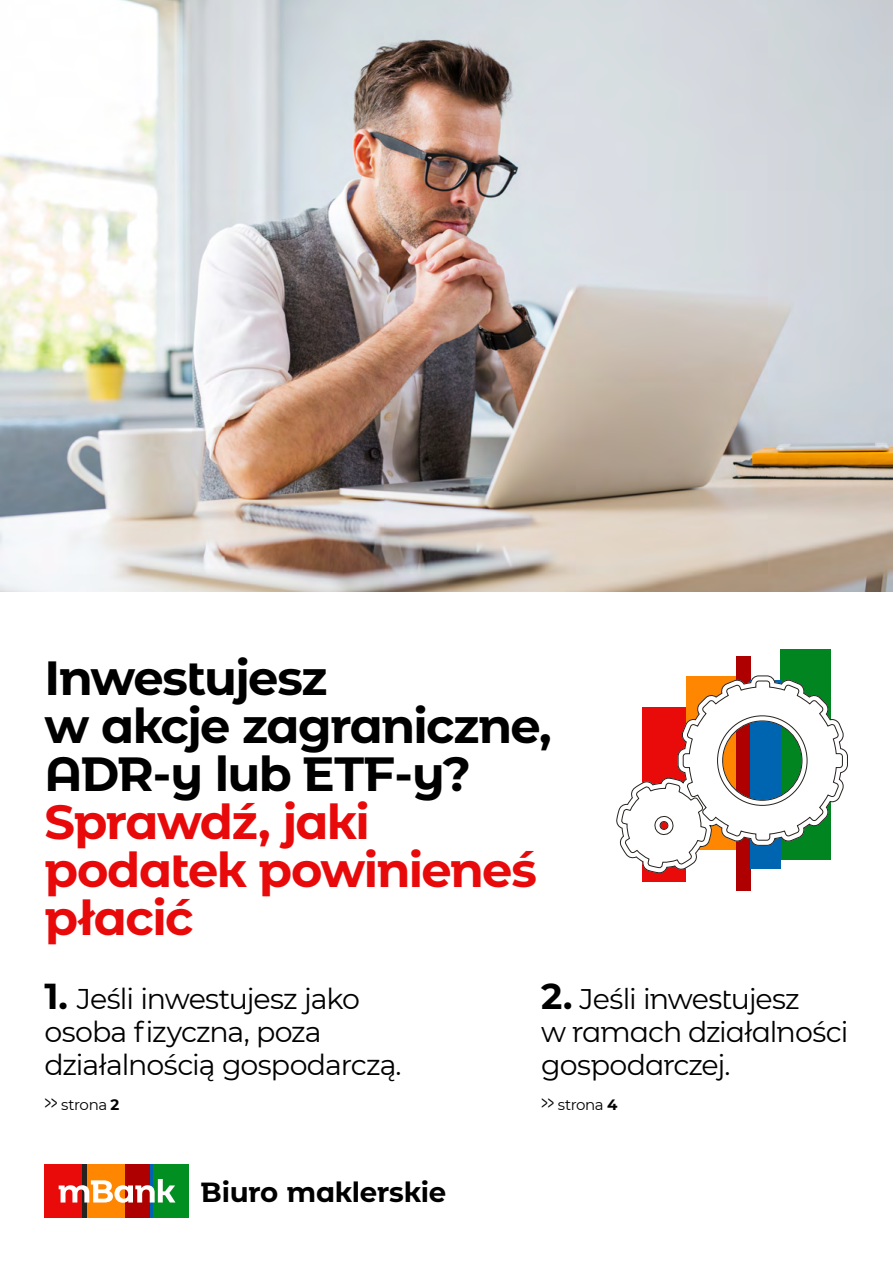
<style>
.page{position:relative;width:893px;height:1263px;background:#fff}
.page>*{position:absolute;margin:0;border:0;box-sizing:border-box;transform-origin:0 0}
.t1{font:700 48px/48px "m Bank";letter-spacing:-.03em;color:#000}
.t2{font:700 48px/48px "m Bank";letter-spacing:-.03em;color:#e80a0a}
.t3{font:28.5px/33px "Montserrat";letter-spacing:-.035em;color:#000}
.t4{font:28.5px/33px "m Bank";letter-spacing:-.035em;color:#000}
.t5{font:700 27.75px "m Bank";letter-spacing:-.01em;color:#000}
.t6{font:15px "Montserrat";letter-spacing:-.03em;color:#000}
.s1{font-weight:700;font-size:36px}
.s2{font-size:22.95px}
.s3{font-weight:700}
</style>
<div class="page">
<img style="left:0;top:0;width:893px;height:591px">
<div style="left:125px;top:1164px;width:25px;height:54px;background:#ae0000"></div>
<div style="left:86px;top:1164px;width:39px;height:54px;background:#ff8600"></div>
<hr style="left:150px;top:1164px;width:3px;height:54px;background:#0065b1">
<div style="left:45px;top:1164px;width:37px;height:54px;background:#e90a0a"></div>
<div style="left:153px;top:1164px;width:35px;height:54px;background:#008f20"></div>
<hr style="left:82px;top:1164px;width:4px;height:54px;background:#26221e">
<svg style="left:59px;top:1179px;width:116px;height:24px"></svg>
<div style="left:642px;top:707px;width:44px;height:174px;background:#e90a0a"></div>
<div style="left:736px;top:657px;width:14px;height:234px;background:#ae0000"></div>
<div style="left:781px;top:649px;width:50px;height:211px;background:#008520"></div>
<svg style="left:616px;top:675px;width:232px;height:199px"></svg>
<p class="t1" style="left:45px;top:651px;width:509px">Inwestujesz<br>w akcje zagraniczne,<br>ADR-y lub ETF-y?</p>
<p class="t2" style="left:45px;top:795px;width:494px">Sprawdź, jaki podatek powinieneś płacić</p>
<p class="t3" style="left:45px;top:981px;width:358px"><span class="s1">1.</span> Jeśli inwestujesz jako osoba fizyczna, poza działalnością gospodarczą.</p>
<p class="t4" style="left:541px;top:981px;width:260px"><span class="s1">2.</span> Jeśli inwestujesz</p>
<p class="t4" style="left:541px;top:1014px;width:309px">w ramach działalności gospodarczej.</p>
<p class="t6" style="left:45px;top:1094px;width:76px"><span class="s2">&gt;&gt;</span> strona <span class="s3">2</span></p>
<p class="t6" style="left:541px;top:1094px;width:78px"><span class="s2">&gt;&gt;</span> strona <span class="s3">4</span></p>
<p class="t5" style="left:201px;top:1172px;width:246px">Biuro maklerskie</p>
</div>
